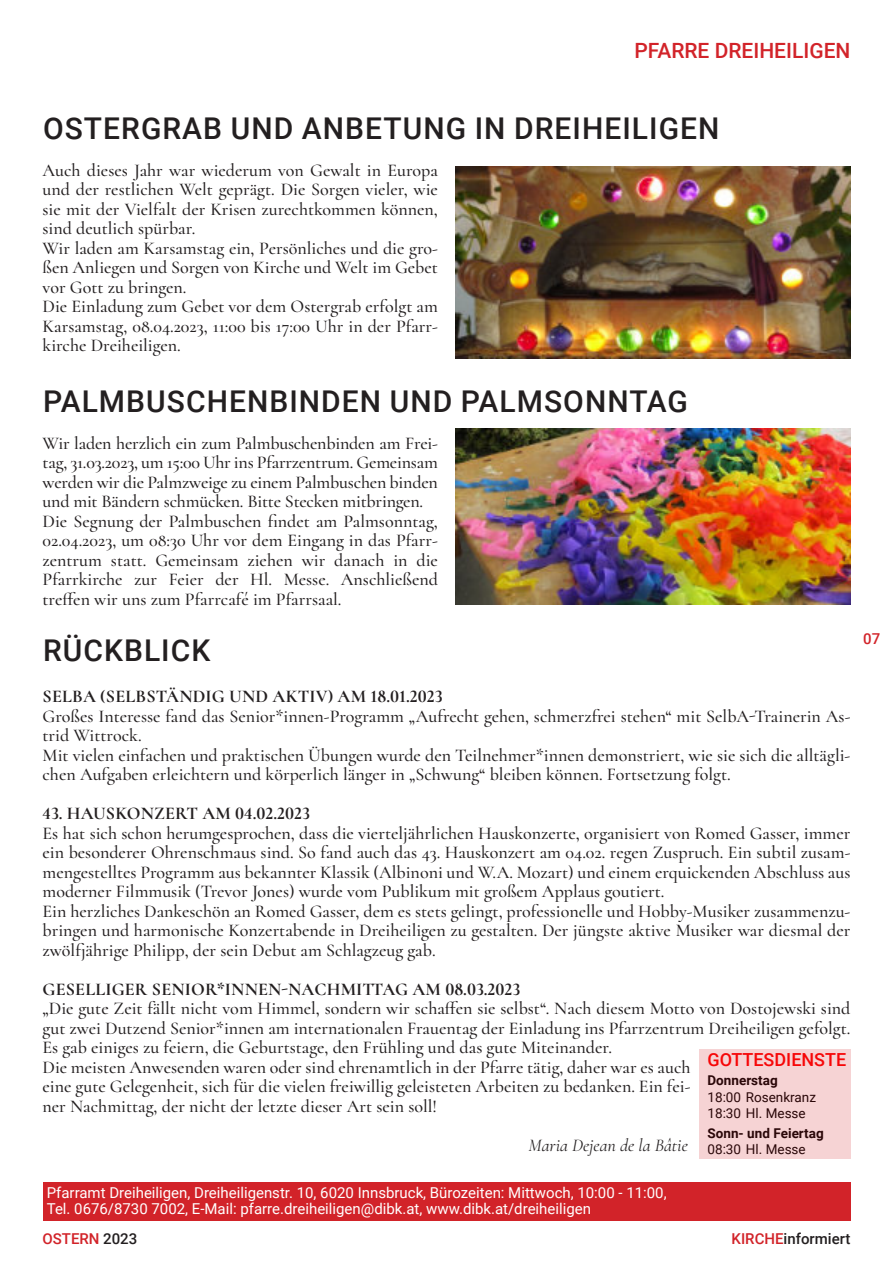
<style>
.page{position:relative;width:893px;height:1263px;background:#fff}
.page>*{position:absolute;margin:0;border:0;box-sizing:border-box;transform-origin:0 0}
.t1{font:500 30px "Roboto";letter-spacing:.035em;color:#231f20}
.t2{font:500 21px "Roboto";color:#d22329}
.t3{font:500 18px/19.5px "Cormorant";color:#231f20}
.t4{font:700 18px "Cormorant";letter-spacing:.01em;color:#231f20}
.t5{font:italic 18px "Cormorant";color:#231f20}
.t6{font:500 18px "Roboto";color:#f00}
.t7{font:15px/16.5px "Roboto";color:#fff}
.t8{font:500 15px "Roboto";color:#231f20}
.t9{font:500 15px "Roboto";color:#d22329}
.t10{font:13.5px/16.5px "Roboto";color:#000}
.t11{font:700 13.5px "Roboto";color:#000}
.s1{color:#231f20}
.s2{color:#d22329}
</style>
<div class="page">
<div style="left:43px;top:1182px;width:807px;height:38px;background:#d22329"></div>
<div style="left:699px;top:1049px;width:151px;height:109px;background:#f6d3d4"></div>
<img style="left:455px;top:167px;width:395px;height:191px">
<img style="left:455px;top:429px;width:395px;height:175px">
<p class="t2" style="left:634px;top:43px;width:217px">PFARRE DREIHEILIGEN</p>
<h1 class="t1" style="left:43px;top:117px;width:678px">OSTERGRAB UND ANBETUNG IN DREIHEILIGEN</h1>
<p class="t3" style="left:43px;top:160px;width:397px">Auch dieses Jahr war wiederum von Gewalt in Europa und der restlichen Welt geprägt. Die Sorgen vieler, wie sie mit der Vielfalt der Krisen zurechtkommen können, sind deutlich spürbar.<br>Wir laden am Karsamstag ein, Persönliches und die gro&shy;ßen Anliegen und Sorgen von Kirche und Welt im Gebet vor Gott zu bringen.<br>Die Einladung zum Gebet vor dem Ostergrab erfolgt am Karsamstag, 08.04.2023, 11:00 bis 17:00 Uhr in der Pfarr&shy;kirche Dreiheiligen.</p>
<h1 class="t1" style="left:43px;top:389px;width:646px">PALMBUSCHENBINDEN UND PALMSONNTAG</h1>
<p class="t3" style="left:43px;top:433px;width:397px">Wir laden herzlich ein zum Palmbuschenbinden am Frei&shy;tag, 31.03.2023, um 15:00 Uhr ins Pfarrzentrum. Gemeinsam werden wir die Palmzweige zu einem Palmbuschen binden und mit Bändern schmücken. Bitte Stecken mitbringen.<br>Die Segnung der Palmbuschen findet am Palmsonntag, 02.04.2023, um 08:30 Uhr vor dem Eingang in das Pfarr&shy;zentrum statt. Gemeinsam ziehen wir danach in die Pfarrkirche zur Feier der Hl. Messe. Anschließend treffen wir uns zum Pfarrcafé im Pfarrsaal.</p>
<h1 class="t1" style="left:43px;top:638px;width:169px">RÜCKBLICK</h1>
<p class="t4" style="left:43px;top:685px;width:402px">SELBA (SELBSTÄNDIG UND AKTIV) AM 18.01.2023</p>
<p class="t3" style="left:43px;top:706px;width:809px">Großes Interesse fand das Senior*innen-Programm „Aufrecht gehen, schmerzfrei stehen“ mit SelbA-Trainerin As&shy;trid Wittrock.<br>Mit vielen einfachen und praktischen Übungen wurde den Teilnehmer*innen demonstriert, wie sie sich die alltägli&shy;chen Aufgaben erleichtern und körperlich länger in „Schwung“ bleiben können. Fortsetzung folgt.</p>
<p class="t4" style="left:43px;top:802px;width:269px">43. HAUSKONZERT AM 04.02.2023</p>
<p class="t3" style="left:43px;top:823px;width:809px">Es hat sich schon herumgesprochen, dass die vierteljährlichen Hauskonzerte, organisiert von Romed Gasser, immer ein besonderer Ohrenschmaus sind. So fand auch das 43. Hauskonzert am 04.02. regen Zuspruch. Ein subtil zusam&shy;mengestelltes Programm aus bekannter Klassik (Albinoni und W.A. Mozart) und einem erquickenden Abschluss aus moderner Filmmusik (Trevor Jones) wurde vom Publikum mit großem Applaus goutiert.<br>Ein herzliches Dankeschön an Romed Gasser, dem es stets gelingt, professionelle und Hobby-Musiker zusammenzu&shy;bringen und harmonische Konzertabende in Dreiheiligen zu gestalten. Der jüngste aktive Musiker war diesmal der zwölfjährige Philipp, der sein Debut am Schlagzeug gab.</p>
<p class="t4" style="left:43px;top:978px;width:479px">GESELLIGER SENIOR*INNEN-NACHMITTAG AM 08.03.2023</p>
<p class="t3" style="left:43px;top:999px;width:809px">„Die gute Zeit fällt nicht vom Himmel, sondern wir schaffen sie selbst“. Nach diesem Motto von Dostojewski sind gut zwei Dutzend Senior*innen am internationalen Frauentag der Einladung ins Pfarrzentrum Dreiheiligen gefolgt.<br>Es gab einiges zu feiern, die Geburtstage, den Frühling und das gute Miteinander.<br>Die meisten Anwesenden waren oder sind ehrenamtlich in der Pfarre tätig, daher war es auch<br>eine gute Gelegenheit, sich für die vielen freiwillig geleisteten Arbeiten zu bedanken. Ein fei-<br>ner Nachmittag, der nicht der letzte dieser Art sein soll!</p>
<p class="t5" style="left:529px;top:1134px;width:161px">Maria Dejean de la Bâtie</p>
<p class="t6" style="left:707px;top:1052px;width:140px">GOTTESDIENSTE</p>
<p class="t11" style="left:707px;top:1075px;width:72px">Donnerstag</p>
<p class="t10" style="left:707px;top:1090px;width:110px">18:00 Rosenkranz<br>18:30 Hl. Messe</p>
<p class="t11" style="left:707px;top:1127px;width:118px">Sonn- und Feiertag</p>
<p class="t10" style="left:707px;top:1142px;width:100px">08:30 Hl. Messe</p>
<p class="t7" style="left:47px;top:1186px;width:621px">Pfarramt Dreiheiligen, Dreiheiligenstr. 10, 6020 Innsbruck, Bürozeiten: Mittwoch, 10:00 - 11:00,<br>Tel. 0676/8730 7002, E-Mail: pfarre.dreiheiligen@dibk.at, www.dibk.at/dreiheiligen</p>
<p class="t9" style="left:43px;top:1233px;width:96px">OSTERN <span class="s1">2023</span></p>
<p class="t8" style="left:732px;top:1233px;width:120px"><span class="s2">KIRCHE</span>informiert</p>
<p class="t9" style="left:863px;top:632px;width:19px">07</p>
</div>
